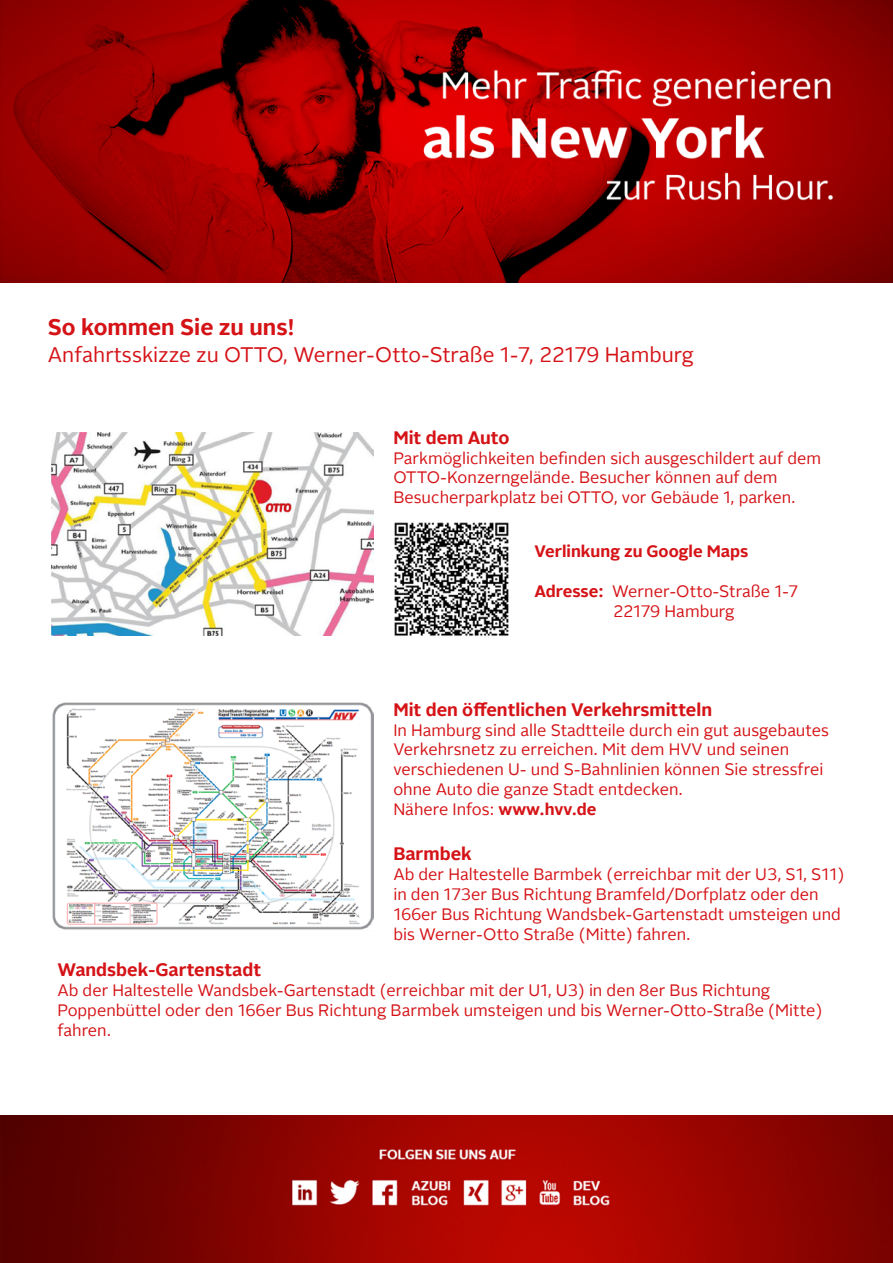
<style>
.page{position:relative;width:893px;height:1263px;background:#fff}
.page>*{position:absolute;margin:0;border:0;box-sizing:border-box;transform-origin:0 0}
.t1{font:700 22.5px "OTTO Sans";color:#d51317}
.t2{font:21px "OTTO Sans";color:#d51317}
.t3{font:700 18px "OTTO Sans";color:#d51317}
.t4{font:16.5px/19.8px "OTTO Sans";color:#d51317}
.t5{font:700 16.5px "OTTO Sans";color:#d51317}
.s1{font-weight:700}
</style>
<div class="page">
<img style="left:0;top:0;width:893px;height:282px">
<img style="left:0;top:1115px;width:893px;height:148px">
<img style="left:51px;top:433px;width:323px;height:202px">
<img style="left:52px;top:702px;width:322px;height:228px">
<img style="left:394px;top:522px;width:115px;height:114px">
<h1 class="t1" style="left:48px;top:312px;width:248px">So kommen Sie zu uns!</h1>
<p class="t2" style="left:48px;top:341px;width:648px">Anfahrtsskizze zu OTTO, Werner-Otto-Straße 1-7, 22179 Hamburg</p>
<p class="t3" style="left:393px;top:426px;width:118px">Mit dem Auto</p>
<p class="t4" style="left:393px;top:447px;width:429px">Parkmöglichkeiten befinden sich ausgeschildert auf dem<br>OTTO-Konzerngelände. Besucher können auf dem<br>Besucherparkplatz bei OTTO, vor Gebäude 1, parken.</p>
<p class="t5" style="left:534px;top:541px;width:216px">Verlinkung zu Google Maps</p>
<p class="t4" style="left:613px;top:581px;width:187px;text-indent:-79px"><span class="s1">Adresse:</span> Werner-Otto-Straße 1-7<br>22179 Hamburg</p>
<p class="t3" style="left:393px;top:698px;width:320px">Mit den öffentlichen Verkehrsmitteln</p>
<p class="t4" style="left:393px;top:720px;width:437px">In Hamburg sind alle Stadtteile durch ein gut ausgebautes Verkehrsnetz zu erreichen. Mit dem HVV und seinen verschiedenen U- und S-Bahnlinien können Sie stressfrei ohne Auto die ganze Stadt entdecken.<br>Nähere Infos: <span class="s1">www.hvv.de</span></p>
<p class="t3" style="left:393px;top:843px;width:80px">Barmbek</p>
<p class="t4" style="left:393px;top:864px;width:453px">Ab der Haltestelle Barmbek (erreichbar mit der U3, S1, S11) in den 173er Bus Richtung Bramfeld/Dorfplatz oder den 166er Bus Richtung Wandsbek-Gartenstadt umsteigen und bis Werner-Otto Straße (Mitte) fahren.</p>
<p class="t3" style="left:57px;top:958px;width:205px">Wandsbek-Gartenstadt</p>
<p class="t4" style="left:57px;top:980px;width:766px">Ab der Haltestelle Wandsbek-Gartenstadt (erreichbar mit der U1, U3) in den 8er Bus Richtung<br>Poppenbüttel oder den 166er Bus Richtung Barmbek umsteigen und bis Werner-Otto-Straße (Mitte) fahren.</p>
</div>
